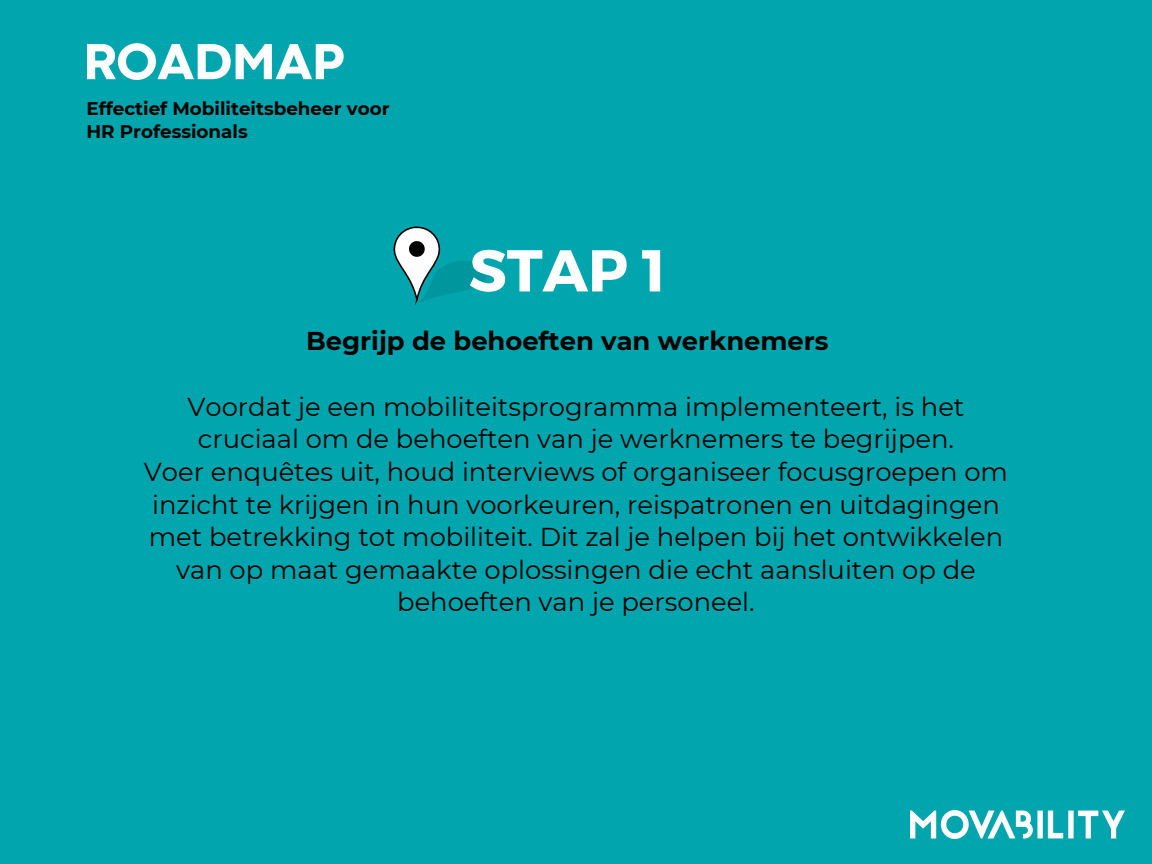
<style>
.page{position:relative;width:1152px;height:864px;background:#00a5ad}
.page>*{position:absolute;margin:0;border:0;box-sizing:border-box;transform-origin:0 0}
.t1{font:700 58.8px "Montserrat";color:#fff}
.t2{font:800 52.8px "Codec Pro";color:#fff}
.t3{font:25.8px/32.7px "Montserrat";color:#000;text-align:center}
.t4{font:700 25.8px "Montserrat";color:#000}
.t5{font:700 18.3px/23.7px "Montserrat";color:#000}
</style>
<div class="page">
<svg style="left:394px;top:226px;width:93px;height:78px"></svg>
<img style="left:910px;top:810px;width:214px;height:28px">
<p class="t2" style="left:83px;top:43px;width:262px">ROADMAP</p>
<h1 class="t5" style="left:86px;top:96px;width:305px">Effectief Mobiliteitsbeheer voor<br>HR Professionals</h1>
<p class="t1" style="left:469px;top:232px;width:199px">STAP 1</p>
<h2 class="t4" style="left:306px;top:325px;width:524px">Begrijp de behoeften van werknemers</h2>
<h4 class="t3" style="left:144px;top:390px;width:866px">Voordat je een mobiliteitsprogramma implementeert, is het cruciaal om de behoeften van je werknemers te begrijpen.<br>Voer enquêtes uit, houd interviews of organiseer focusgroepen om inzicht te krijgen in hun voorkeuren, reispatronen en uitdagingen met betrekking tot mobiliteit. Dit zal je helpen bij het ontwikkelen van op maat gemaakte oplossingen die echt aansluiten op de behoeften van je personeel.</h4>
</div>
